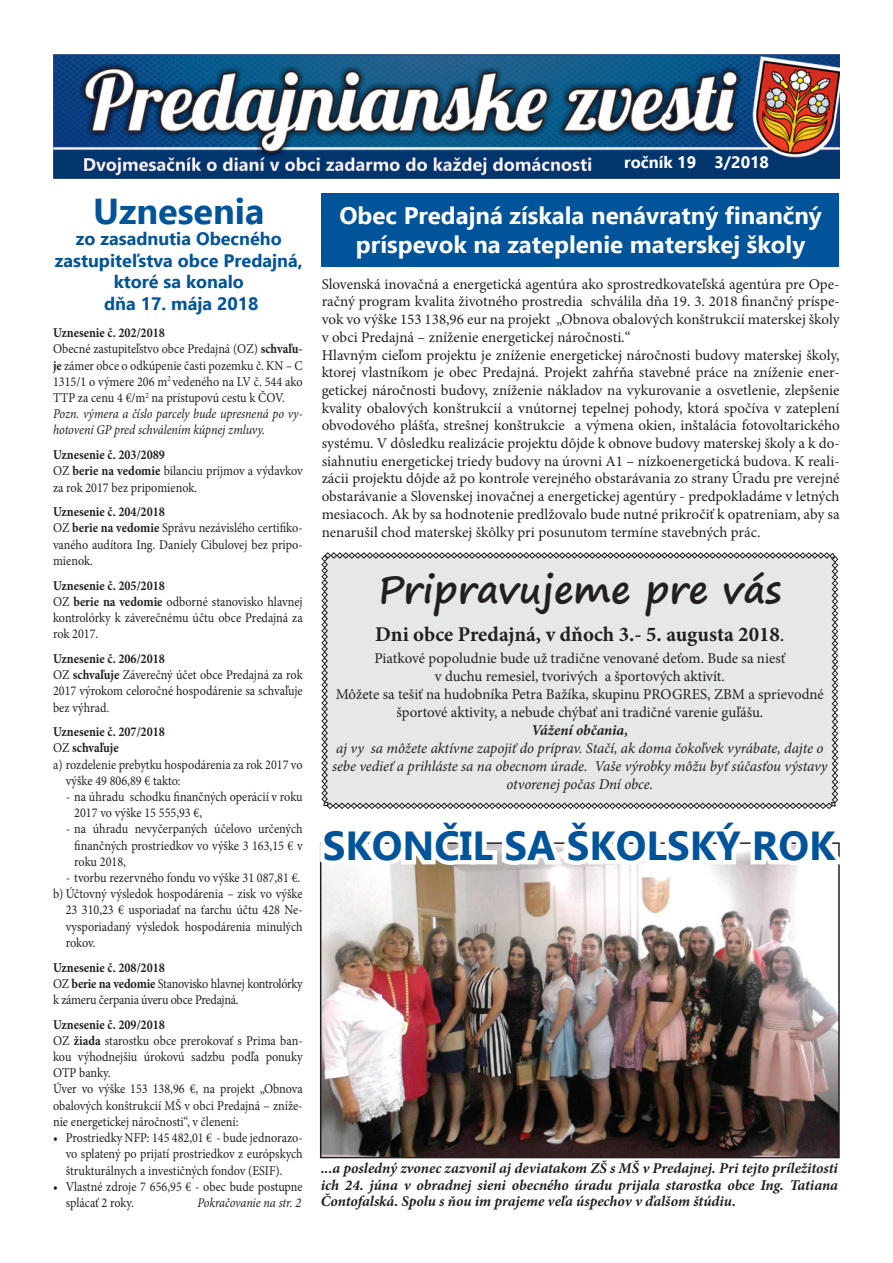
<style>
.page{position:relative;width:893px;height:1263px;background:#fff}
.page>*{position:absolute;margin:0;border:0;box-sizing:border-box;transform-origin:0 0}
.t1{font:700 40.5px "Ebrima";color:#015499}
.t2{font:700 37.5px "Segoe Print";color:#231f20}
.t3{font:700 36px "Ebrima";color:#015499}
.t4{font:700 24px/28.8px "Ebrima";color:#fff;text-align:center}
.t5{font:700 21px "Minion Pro";color:#231f20}
.t6{font:700 18px/21.6px "Ebrima";color:#015499;text-align:center}
.t7{font:700 16.5px "Ebrima";color:#fff}
.t8{font:15px/17.7px "Minion Pro";color:#231f20;text-align:center}
.t9{font:italic 700 15px/16.5px "Minion Pro";letter-spacing:-.005em;color:#231f20;text-align:justify}
.t10{font:italic 15px/18px "Minion Pro";letter-spacing:-.005em;color:#231f20;text-align:center}
.t11{font:13.5px/16.2px "Minion Pro";letter-spacing:-.005em;color:#231f20;scale:.9 1}
.t12{font:13.5px/16.2px "Minion Pro";letter-spacing:-.025em;color:#231f20;scale:.9 1}
.t13{font:700 13.5px "Minion Pro";color:#231f20;scale:.9 1}
.t14{font:italic 13.5px "Minion Pro";letter-spacing:-.01em;color:#231f20;scale:.9 1}
.s1{font-weight:700}
.s2{font-style:italic}
.s3{font-weight:400}
</style>
<div class="page">
<div style="left:322px;top:194px;width:517px;height:73px;background:#015499"></div>
<img style="left:53px;top:54px;width:787px;height:124px">
<img style="left:323px;top:872px;width:514px;height:283px">
<svg style="left:319px;top:552px;width:521px;height:320px"></svg>
<h3 class="t3" style="left:93px;top:184px;width:173px">Uznesenia</h3>
<h3 class="t6" style="left:55px;top:229px;width:249px">zo zasadnutia Obecného zastupiteľstva obce Predajná, ktoré sa konalo<br>dňa 17. mája 2018</h3>
<p class="t11" style="left:53px;top:325px;width:279px"><span class="s1">Uznesenie č. 202/2018<br></span>Obecné zastupiteľstvo obce Predajná (OZ) <span class="s1">schvaľu&shy;je</span> zámer obce o odkúpenie časti pozemku č. KN – C 1315/1 o výmere 206 m<sup>2</sup> vedeného na LV č. 544 ako TTP za cenu 4 €/m<sup>2</sup> na prístupovú cestu k ČOV.<br><span class="s2">Pozn. výmera a číslo parcely bude upresnená po vy&shy;hotovení GP pred schválením kúpnej zmluvy.</span></p>
<p class="t11" style="left:53px;top:447px;width:279px"><span class="s1">Uznesenie č. 203/2089<br></span>OZ <span class="s1">berie na vedomie</span> bilanciu príjmov a výdavkov za rok 2017 bez pripomienok.</p>
<p class="t11" style="left:53px;top:504px;width:279px"><span class="s1">Uznesenie č. 204/2018<br></span>OZ <span class="s1">berie na vedomie</span> Správu nezávislého certifiko&shy;vaného audítora Ing. Daniely Cibulovej bez pripo&shy;mienok.</p>
<p class="t11" style="left:53px;top:577px;width:279px"><span class="s1">Uznesenie č. 205/2018<br></span>OZ <span class="s1">berie na vedomie</span> odborné stanovisko hlavnej kontrolórky k záverečnému účtu obce Predajná za rok 2017.</p>
<p class="t11" style="left:53px;top:650px;width:279px"><span class="s1">Uznesenie č. 206/2018<br></span>OZ <span class="s1">schvaľuje</span> Záverečný účet obce Predajná za rok 2017 výrokom celoročné hospodárenie sa schvaľuje bez výhrad.</p>
<p class="t13" style="left:53px;top:722px;width:126px">Uznesenie č. 207/2018</p>
<p class="t13" style="left:53px;top:739px;width:75px"><span class="s3">OZ</span> schvaľuje</p>
<p class="t11" style="left:53px;top:756px;width:279px">a) rozdelenie prebytku hospodárenia za rok 2017 vo</p>
<p class="t11" style="left:66px;top:772px;width:129px">výške 49 806,89 € takto:</p>
<p class="t11" style="left:74px;top:789px;width:255px;text-indent:-9px">- na úhradu schodku finančných operácií v roku<br>2017 vo výške 15 555,93 €,</p>
<p class="t11" style="left:74px;top:821px;width:255px;text-align:justify;text-indent:-9px">- na úhradu nevyčerpaných účelovo určených finančných prostriedkov vo výške 3 163,15 € v roku 2018,</p>
<p class="t11" style="left:66px;top:870px;width:262px">- tvorbu rezervného fondu vo výške 31 087,81 €.</p>
<p class="t11" style="left:53px;top:886px;width:279px">b) Účtovný výsledok hospodárenia – zisk vo výške</p>
<p class="t11" style="left:66px;top:902px;width:265px">23 310,23 € usporiadať na ťarchu účtu 428 Ne-</p>
<p class="t11" style="left:66px;top:918px;width:265px">vysporiadaný výsledok hospodárenia minulých</p>
<p class="t11" style="left:66px;top:934px;width:35px">rokov.</p>
<p class="t12" style="left:53px;top:959px;width:279px"><span class="s1">Uznesenie č. 208/2018<br></span>OZ <span class="s1">berie na vedomie</span> Stanovisko hlavnej kontrolórky k zámeru čerpania úveru obce Predajná.</p>
<p class="t11" style="left:53px;top:1016px;width:279px"><span class="s1">Uznesenie č. 209/2018<br></span>OZ <span class="s1">žiada</span> starostku obce prerokovať s Prima ban&shy;kou výhodnejšiu úrokovú sadzbu podľa ponuky OTP banky.<br>Úver vo výške 153 138,96 €, na projekt „Obnova obalových konštrukcií MŠ v obci Predajná – zníže&shy;nie energetickej náročnosti“, v členení:</p>
<p class="t11" style="left:66px;top:1130px;width:265px;text-align:justify;text-indent:-13px">• Prostriedky NFP: 145 482,01 € - bude jednorazo&shy;vo splatený po prijatí prostriedkov z európskych štrukturálnych a investičných fondov (ESIF).</p>
<p class="t11" style="left:66px;top:1178px;width:265px;text-indent:-13px">• Vlastné zdroje 7 656,95 € - obec bude postupne splácať 2 roky.</p>
<p class="t14" style="left:197px;top:1193px;width:117px">Pokračovanie na str. 2</p>
<p class="t7" style="left:624px;top:150px;width:146px">ročník 19 3/2018</p>
<h3 class="t4" style="left:339px;top:203px;width:484px">Obec Predajná získala nenávratný finančný príspevok na zateplenie materskej školy</h3>
<p class="t8" style="left:322px;top:275px;width:520px;text-align:left">Slovenská inovačná a energetická agentúra ako sprostredkovateľská agentúra pre Ope&shy;račný program kvalita životného prostredia schválila dňa 19. 3. 2018 finančný príspe&shy;vok vo výške 153 138,96 eur na projekt „Obnova obalových konštrukcií materskej školy v obci Predajná – zníženie energetickej náročnosti.“<br>Hlavným cieľom projektu je zníženie energetickej náročnosti budovy materskej školy, ktorej vlastníkom je obec Predajná. Projekt zahŕňa stavebné práce na zníženie ener&shy;getickej náročnosti budovy, zníženie nákladov na vykurovanie a osvetlenie, zlepšenie kvality obalových konštrukcií a vnútornej tepelnej pohody, ktorá spočíva v zateplení obvodového plášťa, strešnej konštrukcie a výmena okien, inštalácia fotovoltarického systému. V dôsledku realizácie projektu dôjde k obnove budovy materskej školy a k do&shy;siahnutiu energetickej triedy budovy na úrovni A1 – nízkoenergetická budova. K reali&shy;zácii projektu dôjde až po kontrole verejného obstarávania zo strany Úradu pre verejné obstarávanie a Slovenskej inovačnej a energetickej agentúry - predpokladáme v letných mesiacoch. Ak by sa hodnotenie predlžovalo bude nutné prikročiť k opatreniam, aby sa nenarušil chod materskej škôlky pri posunutom termíne stavebných prác.</p>
<h2 class="t2" style="left:378px;top:555px;width:405px">Pripravujeme pre vás</h2>
<h3 class="t5" style="left:375px;top:620px;width:411px">Dni obce Predajná, v dňoch 3.- 5. augusta 2018<span class="s3">.</span></h3>
<p class="t8" style="left:336px;top:650px;width:490px">Piatkové popoludnie bude už tradične venované deťom. Bude sa niesť<br>v duchu remesiel, tvorivých a športových aktivít.<br>Môžete sa tešiť na hudobníka Petra Bažíka, skupinu PROGRES, ZBM a sprievodné športové aktivity, a nebude chýbať ani tradičné varenie guľášu.</p>
<p class="t9" style="left:531px;top:722px;width:98px">Vážení občania,</p>
<p class="t10" style="left:332px;top:739px;width:497px">aj vy sa môžete aktívne zapojiť do príprav. Stačí, ak doma čokoľvek vyrábate, dajte o sebe vedieť a prihláste sa na obecnom úrade. Vaše výrobky môžu byť súčasťou výstavy otvorenej počas Dní obce.</p>
<h1 class="t1" style="left:323px;top:815px;width:514px">SKONČIL SA ŠKOLSKÝ ROK</h1>
<p class="t9" style="left:321px;top:1160px;width:519px">...a posledný zvonec zazvonil aj deviatakom ZŠ s MŠ v Predajnej. Pri tejto príležitosti ich 24. júna v obradnej sieni obecného úradu prijala starostka obce Ing. Tatiana Čontofalská. Spolu s ňou im prajeme veľa úspechov v ďalšom štúdiu.</p>
</div>
